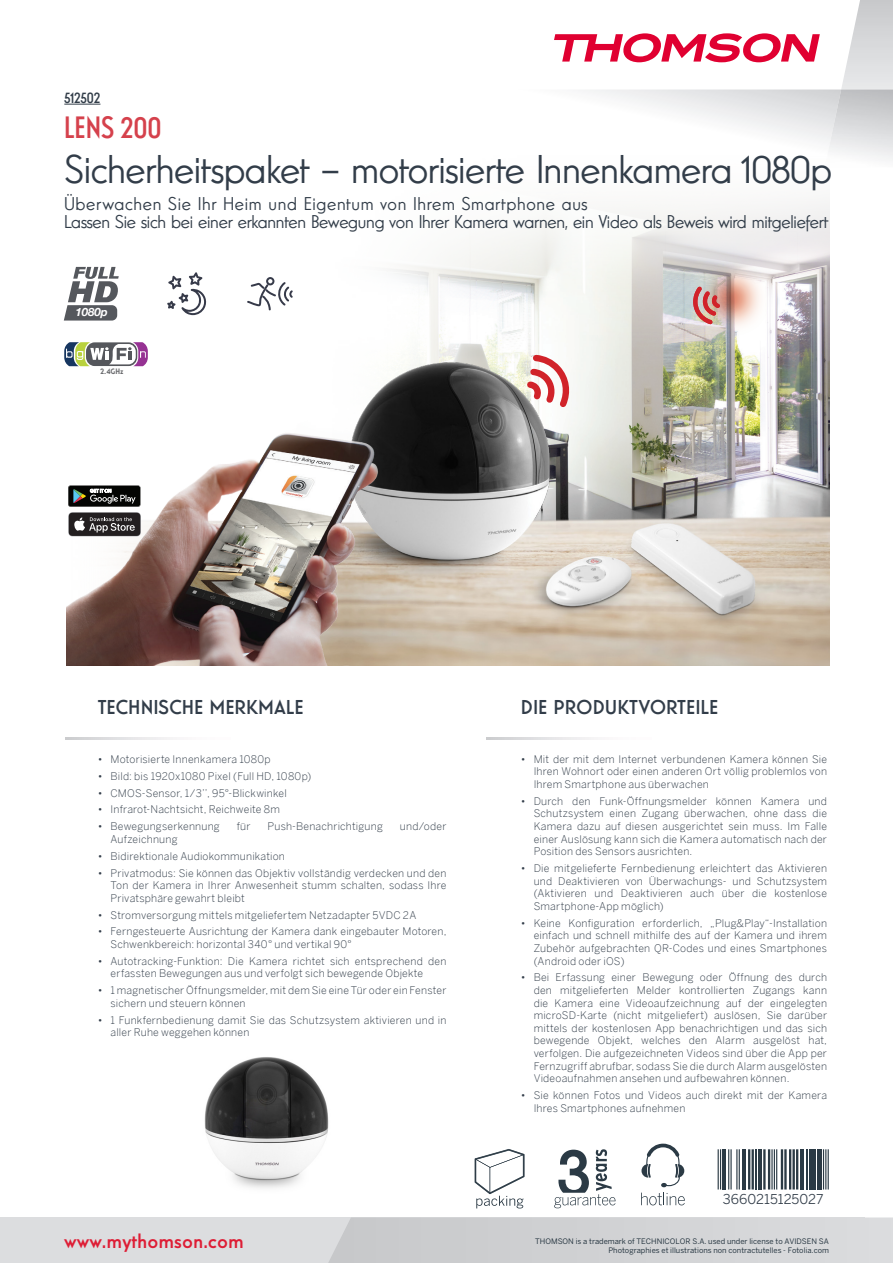
<style>
.page{position:relative;width:893px;height:1263px;background:#fff}
.page>*{position:absolute;margin:0;border:0;box-sizing:border-box;transform-origin:0 0}
.t1{font:39px "Windlesham Pro Regular 5";letter-spacing:-.045em;color:#323d49}
.t2{font:500 condensed 30px "Windlesham Pro";color:#d5414c}
.t3{font:500 20.25px "Windlesham Pro";color:#de1d35}
.t4{font:19.5px "Windlesham Pro Regular 3";color:#323d49}
.t5{font:18px "Windlesham Pro Regular 5";letter-spacing:-.05em;color:#323d49}
.t6{font:18px "Windlesham Pro Regular 5";color:#323d49}
.t7{font:500 condensed 15px "Windlesham Pro";letter-spacing:-.01em;color:#323d49}
.t8{font:13.5px "Benton Sans";color:#323d49}
.t9{font:italic 700 11.4px "Helvetica Neue";color:#fff}
.t10{font:300 10.5px/12.6px "Benton Sans";letter-spacing:.02em;color:#323d49;text-align:justify}
.t11{font:700 7.65px "Ronda IT Cby BT";color:#6c6d70}
.t12{font:7.5px/9px "Benton Sans";color:#2b3a45;text-align:right}
</style>
<div class="page">
<div style="left:0;top:1217px;width:864px;height:46px;background:#dcdddf"></div>
<svg style="left:328px;top:1217px;width:565px;height:46px"></svg>
<hr style="left:828px;top:1149px;width:1px;height:40px;background:#2b3a45">
<hr style="left:825px;top:1149px;width:1px;height:40px;background:#2b3a45">
<hr style="left:823px;top:1149px;width:1px;height:40px;background:#2b3a45">
<div style="left:817px;top:1149px;width:5px;height:40px;background:#2b3a45"></div>
<hr style="left:815px;top:1149px;width:1px;height:40px;background:#2b3a45">
<div style="left:809px;top:1149px;width:5px;height:40px;background:#2b3a45"></div>
<hr style="left:806px;top:1149px;width:2px;height:40px;background:#2b3a45">
<hr style="left:801px;top:1149px;width:3px;height:40px;background:#2b3a45">
<hr style="left:796px;top:1149px;width:2px;height:40px;background:#2b3a45">
<hr style="left:792px;top:1149px;width:3px;height:40px;background:#2b3a45">
<hr style="left:789px;top:1149px;width:2px;height:40px;background:#2b3a45">
<hr style="left:784px;top:1149px;width:3px;height:40px;background:#2b3a45">
<hr style="left:781px;top:1149px;width:2px;height:40px;background:#2b3a45">
<hr style="left:776px;top:1149px;width:1px;height:40px;background:#2b3a45">
<hr style="left:774px;top:1149px;width:1px;height:40px;background:#2b3a45">
<hr style="left:771px;top:1149px;width:2px;height:40px;background:#2b3a45">
<hr style="left:768px;top:1149px;width:2px;height:40px;background:#2b3a45">
<hr style="left:763px;top:1149px;width:3px;height:40px;background:#2b3a45">
<hr style="left:759px;top:1149px;width:3px;height:40px;background:#2b3a45">
<hr style="left:755px;top:1149px;width:1px;height:40px;background:#2b3a45">
<hr style="left:751px;top:1149px;width:3px;height:40px;background:#2b3a45">
<hr style="left:748px;top:1149px;width:2px;height:40px;background:#2b3a45">
<hr style="left:742px;top:1149px;width:4px;height:40px;background:#2b3a45">
<hr style="left:739px;top:1149px;width:1px;height:40px;background:#2b3a45">
<hr style="left:736px;top:1149px;width:1px;height:40px;background:#2b3a45">
<hr style="left:730px;top:1149px;width:2px;height:40px;background:#2b3a45">
<hr style="left:728px;top:1149px;width:1px;height:40px;background:#2b3a45">
<hr style="left:722px;top:1149px;width:4px;height:40px;background:#2b3a45">
<hr style="left:720px;top:1149px;width:1px;height:40px;background:#2b3a45">
<hr style="left:718px;top:1149px;width:1px;height:40px;background:#2b3a45">
<svg style="left:554px;top:0;width:339px;height:161px"></svg>
<svg style="left:554px;top:1149px;width:61px;height:59px"></svg>
<svg style="left:641px;top:1144px;width:44px;height:61px"></svg>
<svg style="left:475px;top:1149px;width:49px;height:59px"></svg>
<img style="left:391px;top:151px;width:439px;height:175px">
<img style="left:66px;top:326px;width:764px;height:340px">
<img style="left:67px;top:407px;width:342px;height:259px">
<hr style="left:64px;top:104px;width:36px;height:1px;background:#323d49">
<svg style="left:64px;top:342px;width:84px;height:24px"></svg>
<svg style="left:64px;top:267px;width:55px;height:54px"></svg>
<svg style="left:167px;top:272px;width:39px;height:43px"></svg>
<svg style="left:247px;top:277px;width:46px;height:33px"></svg>
<svg style="left:68px;top:486px;width:73px;height:50px;background:#545453"></svg>
<svg style="left:66px;top:737px;width:107px;height:3px"></svg>
<svg style="left:487px;top:737px;width:107px;height:3px"></svg>
<img style="left:204px;top:1057px;width:125px;height:131px">
<svg style="left:523px;top:351px;width:52px;height:61px"></svg>
<img style="left:665px;top:232px;width:133px;height:133px">
<img style="left:693px;top:287px;width:27px;height:37px">
<p class="t7" style="left:64px;top:88px;width:38px">512502</p>
<p class="t2" style="left:64px;top:108px;width:99px">LENS 200</p>
<p class="t1" style="left:64px;top:143px;width:770px">Sicherheitspaket – motorisierte Innenkamera 1080p</p>
<p class="t6" style="left:64px;top:192px;width:526px">Überwachen Sie Ihr Heim und Eigentum von Ihrem Smartphone aus</p>
<p class="t5" style="left:64px;top:210px;width:766px">Lassen Sie sich bei einer erkannten Bewegung von Ihrer Kamera warnen, ein Video als Beweis wird mitgeliefert</p>
<p class="t9" style="left:75px;top:303px;width:34px">1080p</p>
<p class="t11" style="left:100px;top:366px;width:25px">2.4GHz</p>
<p class="t4" style="left:98px;top:693px;width:207px">TECHNISCHE MERKMALE</p>
<p class="t4" style="left:521px;top:693px;width:199px">DIE PRODUKTVORTEILE</p>
<p class="t10" style="left:98px;top:752px;width:174px">• Motorisierte Innenkamera 1080p</p>
<p class="t10" style="left:98px;top:769px;width:215px">• Bild: bis 1920x1080 Pixel (Full HD, 1080p)</p>
<p class="t10" style="left:98px;top:786px;width:190px">• CMOS-Sensor, 1/3’’, 95°-Blickwinkel</p>
<p class="t10" style="left:98px;top:803px;width:184px">• Infrarot-Nachtsicht, Reichweite 8m</p>
<p class="t10" style="left:98px;top:820px;width:123px">• Bewegungserkennung</p>
<p class="t10" style="left:237px;top:820px;width:15px">für</p>
<p class="t10" style="left:268px;top:820px;width:117px">Push-Benachrichtigung</p>
<p class="t10" style="left:400px;top:820px;width:48px">und/oder</p>
<p class="t10" style="left:111px;top:832px;width:68px">Aufzeichnung</p>
<p class="t10" style="left:98px;top:849px;width:189px">• Bidirektionale Audiokommunikation</p>
<p class="t10" style="left:111px;top:866px;width:337px;text-indent:-13px">• Privatmodus: Sie können das Objektiv vollständig verdecken und den Ton der Kamera in Ihrer Anwesenheit stumm schalten, sodass Ihre Privatsphäre gewahrt bleibt</p>
<p class="t10" style="left:98px;top:908px;width:320px">• Stromversorgung mittels mitgeliefertem Netzadapter 5VDC 2A</p>
<p class="t10" style="left:111px;top:925px;width:337px;text-indent:-13px">• Ferngesteuerte Ausrichtung der Kamera dank eingebauter Motoren,<br>Schwenkbereich: horizontal 340° und vertikal 90°</p>
<p class="t10" style="left:111px;top:955px;width:337px;text-indent:-13px">• Autotracking-Funktion: Die Kamera richtet sich entsprechend den erfassten Bewegungen aus und verfolgt sich bewegende Objekte</p>
<p class="t10" style="left:111px;top:984px;width:337px;text-indent:-13px">• 1 magnetischer Öffnungsmelder, mit dem Sie eine Tür oder ein Fenster sichern und steuern können</p>
<p class="t10" style="left:111px;top:1013px;width:337px;text-indent:-13px">• 1 Funkfernbedienung damit Sie das Schutzsystem aktivieren und in aller Ruhe weggehen können</p>
<p class="t10" style="left:534px;top:752px;width:295px;text-indent:-13px">• Mit der mit dem Internet verbundenen Kamera können Sie Ihren Wohnort oder einen anderen Ort völlig problemlos von Ihrem Smartphone aus überwachen</p>
<p class="t10" style="left:534px;top:795px;width:295px;text-indent:-13px">• Durch den Funk-Öffnungsmelder können Kamera und Schutzsystem einen Zugang überwachen, ohne dass die Kamera dazu auf diesen ausgerichtet sein muss. Im Falle einer Auslösung kann sich die Kamera automatisch nach der Position des Sensors ausrichten.</p>
<p class="t10" style="left:534px;top:862px;width:295px;text-indent:-13px">• Die mitgelieferte Fernbedienung erleichtert das Aktivieren und Deaktivieren von Überwachungs- und Schutzsystem (Aktivieren und Deaktivieren auch über die kostenlose Smartphone-App möglich)</p>
<p class="t10" style="left:534px;top:916px;width:295px;text-indent:-13px">• Keine Konfiguration erforderlich, „Plug&amp;Play“-Installation einfach und schnell mithilfe des auf der Kamera und ihrem Zubehör aufgebrachten QR-Codes und eines Smartphones (Android oder iOS)</p>
<p class="t10" style="left:534px;top:971px;width:295px;text-indent:-13px">• Bei Erfassung einer Bewegung oder Öffnung des durch den mitgelieferten Melder kontrollierten Zugangs kann die Kamera eine Videoaufzeichnung auf der eingelegten microSD-Karte (nicht mitgeliefert) auslösen, Sie darüber mittels der kostenlosen App benachrichtigen und das sich bewegende Objekt, welches den Alarm ausgelöst hat, verfolgen. Die aufgezeichneten Videos sind über die App per Fernzugriff abrufbar, sodass Sie die durch Alarm ausgelösten Videoaufnahmen ansehen und aufbewahren können.</p>
<p class="t10" style="left:534px;top:1089px;width:295px;text-indent:-13px">• Sie können Fotos und Videos auch direkt mit der Kamera<br>Ihres Smartphones aufnehmen</p>
<p class="t8" style="left:723px;top:1191px;width:102px">3660215125027</p>
<p class="t3" style="left:64px;top:1227px;width:181px">www.mythomson.com</p>
<p class="t12" style="left:535px;top:1236px;width:295px">THOMSON is a trademark of TECHNICOLOR S.A. used under license to AVIDSEN SA<br>Photographies et illustrations non contractutelles - Fotolia.com</p>
</div>
